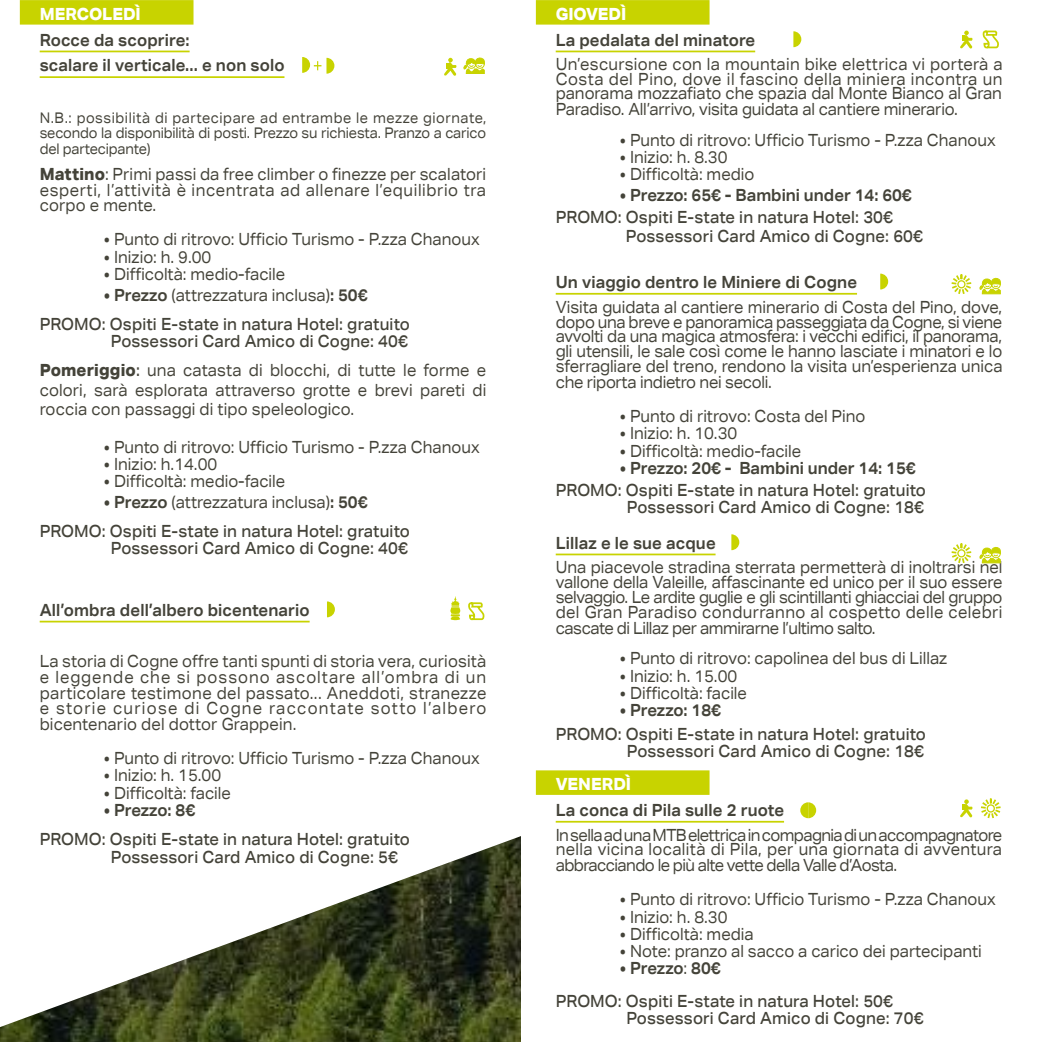
<style>
.page{position:relative;width:1042px;height:1042px;background:#fff}
.page>*{position:absolute;margin:0;border:0;box-sizing:border-box;transform-origin:0 0}
.t1{font:16.8px/15px "Aktiv Grotesk Ex";color:#444339;text-align:justify;scale:.83 1}
.t2{font:500 16.8px/17.5px "Aktiv Grotesk Ex";letter-spacing:.01em;color:#444339;scale:.83 1}
.t3{font:700 16.8px/25.7px "Aktiv Grotesk Ex";letter-spacing:.01em;color:#444339;scale:.83 1}
.t4{font:800 16.8px "Aktiv Grotesk Ex";color:#fff;scale:.83 1}
.t5{font:700 16.8px "Aktiv Grotesk Ex";letter-spacing:-.01em;color:#444339;scale:.83 1}
.t6{font:14.7px/15.8px "Aktiv Grotesk Ex";letter-spacing:-.01em;color:#444339;text-align:justify;scale:.83 1}
.s1{font-weight:800}
.s2{font-weight:700}
.s3{font-weight:400}
.s4{font-weight:500}
</style>
<div class="page">
<div style="left:20px;top:0;width:173px;height:25px;background:#c8d300"></div>
<hr style="left:40px;top:51px;width:150px;height:1px;background:#c8d300">
<hr style="left:40px;top:76px;width:244px;height:2px;background:#c8d300">
<hr style="left:40px;top:621px;width:270px;height:1px;background:#c8d300">
<svg style="left:327px;top:601px;width:8px;height:16px"></svg>
<svg style="left:302px;top:57px;width:32px;height:17px"></svg>
<svg style="left:444px;top:58px;width:13px;height:18px"></svg>
<svg style="left:463px;top:57px;width:22px;height:17px"></svg>
<svg style="left:468px;top:602px;width:15px;height:19px"></svg>
<svg style="left:450px;top:596px;width:10px;height:24px"></svg>
<img style="left:0;top:836px;width:521px;height:206px">
<svg style="left:960px;top:31px;width:13px;height:18px"></svg>
<div style="left:536px;top:0;width:173px;height:25px;background:#c8d300"></div>
<hr style="left:556px;top:51px;width:199px;height:1px;background:#c8d300">
<hr style="left:556px;top:293px;width:301px;height:2px;background:#c8d300">
<hr style="left:556px;top:553px;width:159px;height:2px;background:#c8d300">
<div style="left:536px;top:770px;width:173px;height:25px;background:#c8d300"></div>
<hr style="left:556px;top:821px;width:228px;height:1px;background:#c8d300">
<svg style="left:793px;top:31px;width:8px;height:16px"></svg>
<svg style="left:880px;top:274px;width:8px;height:15px"></svg>
<svg style="left:731px;top:534px;width:8px;height:16px"></svg>
<svg style="left:951px;top:274px;width:21px;height:20px"></svg>
<svg style="left:979px;top:277px;width:22px;height:18px"></svg>
<svg style="left:951px;top:543px;width:21px;height:20px"></svg>
<svg style="left:979px;top:546px;width:22px;height:18px"></svg>
<svg style="left:982px;top:30px;width:16px;height:19px"></svg>
<svg style="left:800px;top:802px;width:16px;height:16px"></svg>
<svg style="left:960px;top:799px;width:13px;height:19px"></svg>
<svg style="left:981px;top:798px;width:20px;height:21px"></svg>
<p class="t4" style="left:40px;top:3px;width:123px">MERCOLEDÌ</p>
<p class="t3" style="left:40px;top:27px;width:297px">Rocce da scoprire:<br>scalare il verticale... e non solo</p>
<p class="t6" style="left:40px;top:109px;width:540px">N.B.: possibilità di partecipare ad entrambe le mezze giornate, secondo la disponibilità di posti. Prezzo su richiesta. Pranzo a carico del partecipante)</p>
<p class="t1" style="left:40px;top:166px;width:539px;line-height:15.8px"><span class="s1">Mattino</span>: Primi passi da free climber o finezze per scalatori esperti, l’attività è incentrata ad allenare l’equilibrio tra corpo e mente.</p>
<p class="t1" style="left:104px;top:232px;width:454px">• Punto di ritrovo: Ufficio Turismo - P.zza Chanoux</p>
<p class="t1" style="left:104px;top:249px;width:131px">• Inizio: h. 9.00</p>
<p class="t1" style="left:104px;top:266px;width:219px">• Difficoltà: medio-facile</p>
<p class="t2" style="left:40px;top:280px;width:447px;line-height:29.2px;text-indent:64px"><span class="s2">• Prezzo</span> <span class="s3">(attrezzatura inclusa)</span><span class="s2">: 50€<br></span>PROMO: Ospiti E-state in natura Hotel: gratuito</p>
<p class="t1" style="left:40px;top:326px;width:539px;line-height:29.2px;text-align:center"><span class="s4">Possessori Card Amico di Cogne: 40€<br></span><span class="s1">Pomeriggio</span><span class="s4">:</span> una catasta di blocchi, di tutte le forme e</p>
<p class="t1" style="left:40px;top:380px;width:539px;line-height:19.2px">colori, sarà esplorata attraverso grotte e brevi pareti di roccia con passaggi di tipo speleologico.</p>
<p class="t1" style="left:104px;top:439px;width:454px">• Punto di ritrovo: Ufficio Turismo - P.zza Chanoux</p>
<p class="t1" style="left:104px;top:456px;width:138px">• Inizio: h.14.00</p>
<p class="t1" style="left:104px;top:473px;width:219px">• Difficoltà: medio-facile</p>
<p class="t2" style="left:40px;top:487px;width:447px;line-height:29.2px;text-indent:64px"><span class="s2">• Prezzo</span> <span class="s3">(attrezzatura inclusa)</span><span class="s2">: 50€<br></span>PROMO: Ospiti E-state in natura Hotel: gratuito</p>
<p class="t2" style="left:111px;top:539px;width:360px">Possessori Card Amico di Cogne: 40€</p>
<p class="t3" style="left:40px;top:597px;width:327px">All’ombra dell’albero bicentenario</p>
<p class="t1" style="left:40px;top:653px;width:540px;line-height:15.8px">La storia di Cogne offre tanti spunti di storia vera, curiosità e leggende che si possono ascoltare all’ombra di un particolare testimone del passato... Aneddoti, stranezze e storie curiose di Cogne raccontate sotto l’albero bicentenario del dottor Grappein.</p>
<p class="t1" style="left:104px;top:750px;width:454px">• Punto di ritrovo: Ufficio Turismo - P.zza Chanoux</p>
<p class="t1" style="left:104px;top:768px;width:142px">• Inizio: h. 15.00</p>
<p class="t1" style="left:104px;top:785px;width:154px">• Difficoltà: facile</p>
<p class="t3" style="left:104px;top:797px;width:111px">• Prezzo: 8€</p>
<p class="t2" style="left:111px;top:830px;width:362px;text-indent:-71px">PROMO: Ospiti E-state in natura Hotel: gratuito<br>Possessori Card Amico di Cogne: 5€</p>
<p class="t4" style="left:556px;top:3px;width:87px">GIOVEDÌ</p>
<p class="t3" style="left:556px;top:27px;width:242px">La pedalata del minatore</p>
<p class="t1" style="left:556px;top:57px;width:540px">Un’escursione con la mountain bike elettrica vi porterà a Costa del Pino, dove il fascino della miniera incontra un panorama mozzafiato che spazia dal Monte Bianco al Gran Paradiso. All’arrivo, visita guidata al cantiere minerario.</p>
<p class="t1" style="left:620px;top:132px;width:454px">• Punto di ritrovo: Ufficio Turismo - P.zza Chanoux</p>
<p class="t1" style="left:620px;top:149px;width:131px">• Inizio: h. 8.30</p>
<p class="t1" style="left:620px;top:167px;width:163px">• Difficoltà: medio</p>
<p class="t3" style="left:620px;top:182px;width:353px">• Prezzo: 65€ - Bambini under 14: 60€</p>
<p class="t2" style="left:626px;top:207px;width:360px;line-height:19.2px;text-indent:-70px">PROMO: Ospiti E-state in natura Hotel: 30€<br>Possessori Card Amico di Cogne: 60€</p>
<p class="t3" style="left:556px;top:269px;width:365px">Un viaggio dentro le Miniere di Cogne</p>
<p class="t1" style="left:556px;top:299px;width:540px">Visita guidata al cantiere minerario di Costa del Pino, dove, dopo una breve e panoramica passeggiata da Cogne, si viene avvolti da una magica atmosfera: i vecchi edifici, il panorama, gli utensili, le sale così come le hanno lasciate i minatori e lo sferragliare del treno, rendono la visita un’esperienza unica che riporta indietro nei secoli.</p>
<p class="t1" style="left:620px;top:408px;width:297px">• Punto di ritrovo: Costa del Pino</p>
<p class="t1" style="left:620px;top:426px;width:142px">• Inizio: h. 10.30</p>
<p class="t1" style="left:620px;top:443px;width:219px">• Difficoltà: medio-facile</p>
<p class="t3" style="left:620px;top:455px;width:357px">• Prezzo: 20€ - Bambini under 14: 15€</p>
<p class="t2" style="left:556px;top:481px;width:447px;text-align:right">PROMO: Ospiti E-state in natura Hotel: gratuito<br>Possessori Card Amico di Cogne: 18€</p>
<p class="t3" style="left:556px;top:529px;width:194px">Lillaz e le sue acque</p>
<p class="t1" style="left:556px;top:560px;width:540px">Una piacevole stradina sterrata permetterà di inoltrarsi nel vallone della Valeille, affascinante ed unico per il suo essere selvaggio. Le ardite guglie e gli scintillanti ghiacciai del gruppo del Gran Paradiso condurranno al cospetto delle celebri cascate di Lillaz per ammirarne l’ultimo salto.</p>
<p class="t1" style="left:620px;top:651px;width:396px">• Punto di ritrovo: capolinea del bus di Lillaz</p>
<p class="t1" style="left:620px;top:668px;width:142px">• Inizio: h. 15.00</p>
<p class="t1" style="left:620px;top:685px;width:154px">• Difficoltà: facile</p>
<p class="t5" style="left:620px;top:699px;width:123px">• Prezzo: 18€</p>
<p class="t2" style="left:556px;top:725px;width:447px;text-align:right">PROMO: Ospiti E-state in natura Hotel: gratuito<br>Possessori Card Amico di Cogne: 18€</p>
<p class="t4" style="left:556px;top:773px;width:92px">VENERDÌ</p>
<p class="t3" style="left:556px;top:797px;width:277px">La conca di Pila sulle 2 ruote</p>
<p class="t1" style="left:556px;top:827px;width:539px">In sella ad una MTB elettrica in compagnia di un accompagnatore nella vicina località di Pila, per una giornata di avventura abbracciando le più alte vette della Valle d’Aosta.</p>
<p class="t1" style="left:620px;top:892px;width:454px">• Punto di ritrovo: Ufficio Turismo - P.zza Chanoux</p>
<p class="t1" style="left:620px;top:909px;width:131px">• Inizio: h. 8.30</p>
<p class="t1" style="left:620px;top:926px;width:162px">• Difficoltà: media</p>
<p class="t1" style="left:620px;top:943px;width:437px">• Note: pranzo al sacco a carico dei partecipanti</p>
<p class="t2" style="left:556px;top:951px;width:408px;line-height:32.7px;text-indent:64px"><span class="s2">• Prezzo</span><span class="s3">:</span> <span class="s2">80€<br></span>PROMO: Ospiti E-state in natura Hotel: 50€</p>
<p class="t2" style="left:626px;top:1009px;width:360px">Possessori Card Amico di Cogne: 70€</p>
</div>
